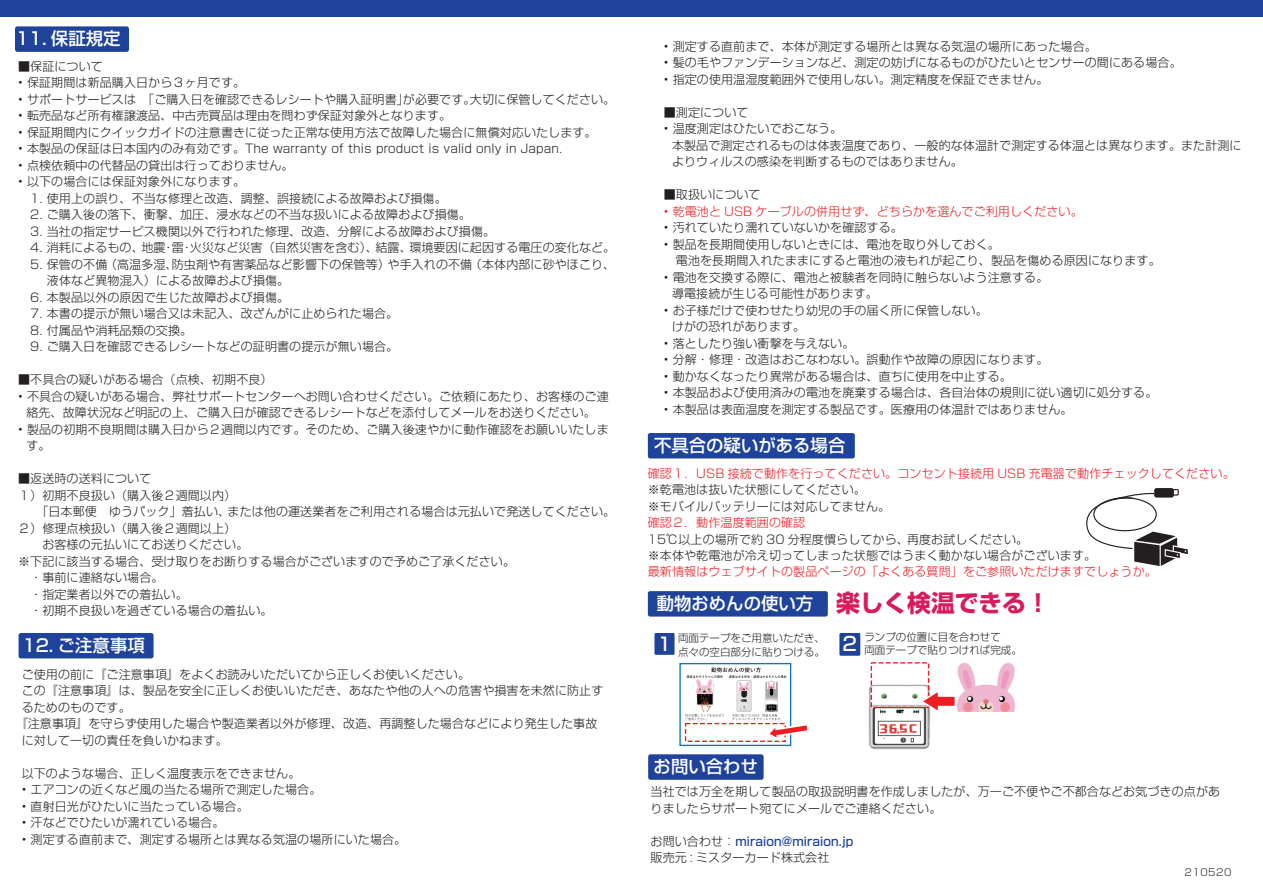
<style>
.page{position:relative;width:1263px;height:893px;background:#fff}
.page>*{position:absolute;margin:0;border:0;box-sizing:border-box;transform-origin:0 0}
.t1{font:500 19.05px "Shin Go Pr 5";color:#fff}
.t2{font:500 18.3px "Shin Go Pr 5";color:#fff}
.t3{font:500 17.4px "Shin Go Pr 5";color:#fff}
.t4{font:300 12px/16.5px "Shin Go Pr 5";letter-spacing:.01em;color:#231f20}
.t5{font:300 12px "Shin Go Pr 5";letter-spacing:.01em;color:#ee1d23}
.t6{font:300 10.5px/13.5px "Shin Go Pr 5";color:#231f20}
.t7{font:300 9.75px "Shin Go Pr 5";letter-spacing:.05em;color:#231f20}
.s1{font-weight:700;font-size:23.7px;color:#d91a5b}
.s2{font-weight:500;color:#1f439b}
</style>
<div class="page">
<div style="left:0;top:0;width:1263px;height:17px;background:#1f439b"></div>
<svg style="left:685px;top:714px;width:39px;height:7px"></svg>
<img style="left:696px;top:693px;width:18px;height:18px">
<img style="left:736px;top:693px;width:15px;height:19px">
<img style="left:765px;top:693px;width:14px;height:18px">
<svg style="left:686px;top:667px;width:100px;height:26px"></svg>
<div style="left:15px;top:26px;width:114px;height:26px;background:#1f439b;border-radius:2px"></div>
<div style="left:19px;top:633px;width:135px;height:25px;background:#1f439b;border-radius:2px"></div>
<div style="left:648px;top:433px;width:207px;height:25px;background:#1f439b;border-radius:2px"></div>
<div style="left:648px;top:591px;width:180px;height:26px;background:#1f439b;border-radius:2px"></div>
<div style="left:648px;top:754px;width:116px;height:26px;background:#1f439b;border-radius:2px"></div>
<svg style="left:1086px;top:492px;width:102px;height:74px"></svg>
<div style="left:1155px;top:489px;width:18px;height:8px;background:#231f20;border-radius:2px"></div>
<div style="left:1154px;top:488px;width:20px;height:10px;border:1px solid #231f20;border-radius:2px"></div>
<div style="left:1165px;top:489px;width:14px;height:7px;border:1px solid #231f20"></div>
<div style="left:1093px;top:497px;width:64px;height:34px;border:1px solid #231f20;border-radius:50%"></div>
<div style="left:679px;top:663px;width:112px;height:83px;border:1px solid #1074bc"></div>
<div style="left:685px;top:723px;width:101px;height:19px;border:1px dashed #ee1d23"></div>
<img style="left:868px;top:682px;width:63px;height:67px">
<img style="left:957px;top:663px;width:58px;height:49px">
<div style="left:871px;top:662px;width:58px;height:46px;border:1px dashed #ee1d23"></div>
<svg style="left:919px;top:688px;width:36px;height:27px"></svg>
<svg style="left:732px;top:714px;width:76px;height:28px"></svg>
<div style="left:654px;top:633px;width:20px;height:22px;background:#1f439b"></div>
<div style="left:839px;top:633px;width:21px;height:23px;background:#1f439b"></div>
<h3 class="t3" style="left:16px;top:24px;width:106px">11. 保証規定</h3>
<p class="t4" style="left:18px;top:57px;width:86px">■保証について</p>
<p class="t4" style="left:18px;top:73px;width:228px">• 保証期間は新品購入日から３ヶ月です。</p>
<p class="t4" style="left:18px;top:90px;width:599px">• サポートサービスは　「ご購入日を確認できるレシートや購入証明書」が必要です。大切に保管してください。</p>
<p class="t4" style="left:18px;top:106px;width:434px">• 転売品など所有権譲渡品、中古売買品は理由を問わず保証対象外となります。</p>
<p class="t4" style="left:18px;top:123px;width:580px">• 保証期間内にクイックガイドの注意書きに従った正常な使用方法で故障した場合に無償対応いたします。</p>
<p class="t4" style="left:18px;top:139px;width:546px">• 本製品の保証は日本国内のみ有効です。The warranty of this product is valid only in Japan.</p>
<p class="t4" style="left:18px;top:156px;width:277px">• 点検依頼中の代替品の貸出は行っておりません。</p>
<p class="t4" style="left:18px;top:172px;width:228px">• 以下の場合には保証対象外になります。</p>
<p class="t4" style="left:18px;top:189px;width:430px">　1. 使用上の誤り、不当な修理と改造、調整、誤接続による故障および損傷。</p>
<p class="t4" style="left:18px;top:205px;width:454px">　2. ご購入後の落下、衝撃、加圧、浸水などの不当な扱いによる故障および損傷。</p>
<p class="t4" style="left:18px;top:222px;width:479px">　3. 当社の指定サービス機関以外で行われた修理、改造、分解による故障および損傷。</p>
<p class="t4" style="left:18px;top:238px;width:599px">　4. 消耗によるもの、地震・雷・火災など災害（自然災害を含む）、結露、環境要因に起因する電圧の変化など。</p>
<p class="t4" style="left:18px;top:255px;width:599px">　5. 保管の不備（高温多湿、防虫剤や有害薬品など影響下の保管等）や手入れの不備（本体内部に砂やほこり、</p>
<p class="t4" style="left:47px;top:271px;width:244px">液体など異物混入）による故障および損傷。</p>
<p class="t4" style="left:18px;top:288px;width:272px">　6. 本製品以外の原因で生じた故障および損傷。</p>
<p class="t4" style="left:18px;top:304px;width:382px">　7. 本書の提示が無い場合又は未記入、改ざんがに止められた場合。</p>
<p class="t4" style="left:18px;top:321px;width:176px">　8. 付属品や消耗品類の交換。</p>
<p class="t4" style="left:18px;top:337px;width:382px">　9. ご購入日を確認できるレシートなどの証明書の提示が無い場合。</p>
<p class="t4" style="left:18px;top:370px;width:256px">■不具合の疑いがある場合（点検、初期不良）</p>
<p class="t4" style="left:18px;top:387px;width:592px;text-align:center">• 不具合の疑いがある場合、弊社サポートセンターへお問い合わせください。ご依頼にあたり、お客様のご連絡先、故障状況など明記の上、ご購入日が確認できるレシートなどを添付してメールをお送りください。</p>
<p class="t4" style="left:26px;top:420px;width:584px;text-indent:-8px">• 製品の初期不良期間は購入日から２週間以内です。そのため、ご購入後速やかに動作確認をお願いいたします。</p>
<p class="t4" style="left:18px;top:469px;width:599px">■返送時の送料について<br>１）初期不良扱い（購入後２週間以内）<br>　　「日本郵便　ゆうパック」着払い、または他の運送業者をご利用される場合は元払いで発送してください。<br>２）修理点検扱い（購入後２週間以上）<br>　　お客様の元払いにてお送りください。<br>※下記に該当する場合、受け取りをお断りする場合がございますので予めご了承ください。<br>　・事前に連絡ない場合。<br>　・指定業者以外での着払い。<br>　・初期不良扱いを過ぎている場合の着払い。</p>
<h3 class="t3" style="left:23px;top:631px;width:124px">12. ご注意事項</h3>
<p class="t4" style="left:22px;top:665px;width:450px">ご使用の前に『ご注意事項』をよくお読みいただいてから正しくお使いください。</p>
<p class="t4" style="left:22px;top:681px;width:583px">この『注意事項』は、製品を安全に正しくお使いいただき、あなたや他の人への危害や損害を未然に防止す</p>
<p class="t4" style="left:22px;top:698px;width:110px">るためのものです。</p>
<p class="t4" style="left:16px;top:714px;width:583px">『注意事項』を守らず使用した場合や製造業者以外が修理、改造、再調整した場合などにより発生した事故</p>
<p class="t4" style="left:22px;top:731px;width:207px">に対して一切の責任を負いかねます。</p>
<p class="t4" style="left:22px;top:764px;width:280px">以下のような場合、正しく温度表示をできません。</p>
<p class="t4" style="left:22px;top:780px;width:301px">• エアコンの近くなど風の当たる場所で測定した場合。</p>
<p class="t4" style="left:22px;top:797px;width:228px">• 直射日光がひたいに当たっている場合。</p>
<p class="t4" style="left:22px;top:813px;width:204px">• 汗などでひたいが濡れている場合。</p>
<p class="t4" style="left:22px;top:830px;width:386px">• 測定する直前まで、測定する場所とは異なる気温の場所にいた場合。</p>
<p class="t4" style="left:664px;top:37px;width:434px">• 測定する直前まで、本体が測定する場所とは異なる気温の場所にあった場合。</p>
<p class="t4" style="left:664px;top:53px;width:519px">• 髪の毛やファンデーションなど、測定の妨げになるものがひたいとセンサーの間にある場合。</p>
<p class="t4" style="left:664px;top:70px;width:386px">• 指定の使用温湿度範囲外で使用しない。測定精度を保証できません。</p>
<p class="t4" style="left:664px;top:103px;width:86px">■測定について</p>
<p class="t4" style="left:672px;top:119px;width:571px;text-indent:-8px">• 温度測定はひたいでおこなう。<br>本製品で測定されるものは体表温度であり、一般的な体温計で測定する体温とは異なります。また計測によりウィルスの感染を判断するものではありません。</p>
<p class="t4" style="left:664px;top:185px;width:98px">■取扱いについて</p>
<p class="t5" style="left:664px;top:201px;width:420px">• 乾電池と USB ケーブルの併用せず、どちらかを選んでご利用しください。</p>
<p class="t4" style="left:664px;top:218px;width:241px">• 汚れていたり濡れていないかを確認する。</p>
<p class="t4" style="left:664px;top:235px;width:498px">• 製品を長期間使用しないときには、電池を取り外しておく。<br>　電池を長期間入れたままにすると電池の液もれが起こり、製品を傷める原因になります。</p>
<p class="t4" style="left:672px;top:268px;width:378px;text-indent:-8px">• 電池を交換する際に、電池と被験者を同時に触らないよう注意する。導電接続が生じる可能性があります。</p>
<p class="t4" style="left:672px;top:301px;width:317px;text-indent:-8px">• お子様だけで使わせたり幼児の手の届く所に保管しない。けがの恐れがあります。</p>
<p class="t4" style="left:664px;top:334px;width:192px">• 落としたり強い衝撃を与えない。</p>
<p class="t4" style="left:664px;top:350px;width:386px">• 分解・修理・改造はおこなわない。誤動作や故障の原因になります。</p>
<p class="t4" style="left:664px;top:367px;width:350px">• 動かなくなったり異常がある場合は、直ちに使用を中止する。</p>
<p class="t4" style="left:664px;top:383px;width:495px">• 本製品および使用済みの電池を廃棄する場合は、各自治体の規則に従い適切に処分する。</p>
<p class="t4" style="left:664px;top:400px;width:410px">• 本製品は表面温度を測定する製品です。医療用の体温計ではありません。</p>
<h3 class="t3" style="left:637px;top:431px;width:210px">　不具合の疑いがある場合</h3>
<p class="t5" style="left:648px;top:463px;width:588px">確認１．USB 接続で動作を行ってください。コンセント接続用 USB 充電器で動作チェックしてください。</p>
<p class="t4" style="left:648px;top:480px;width:244px">※乾電池は抜いた状態にしてください。　※モバイルバッテリーには対応してません。</p>
<p class="t5" style="left:648px;top:513px;width:159px">確認２．動作温度範囲の確認</p>
<p class="t4" style="left:648px;top:530px;width:450px">15℃以上の場所で約 30 分程度慣らしてから、再度お試しください。<br>※本体や乾電池が冷え切ってしまった状態ではうまく動かない場合がございます。</p>
<p class="t5" style="left:648px;top:562px;width:510px">最新情報はウェブサイトの製品ページの「よくある質問」をご参照いただけますでしょうか。</p>
<h3 class="t3" style="left:657px;top:589px;width:395px">動物おめんの使い方 <span class="s1">楽しく検温できる！</span></h3>
<p class="t6" style="left:678px;top:630px;width:148px">両面テープをご用意いただき、点々の空白部分に貼りつける。</p>
<p class="t6" style="left:864px;top:629px;width:159px">ランプの位置に目を合わせて<br>両面テープで貼りつければ完成。</p>
<h2 class="t2" style="left:657px;top:629px;width:15px">1</h2>
<h1 class="t1" style="left:843px;top:628px;width:16px">2</h1>
<h3 class="t3" style="left:654px;top:752px;width:106px">お問い合わせ</h3>
<p class="t4" style="left:650px;top:782px;width:571px">当社では万全を期して製品の取扱説明書を作成しましたが、万一ご不便やご不都合などお気づきの点がありましたらサポート宛てにメールでご連絡ください。</p>
<p class="t4" style="left:650px;top:832px;width:204px">お問い合わせ：<span class="s2">miraion@miraion.jp</span>販売元 : ミスターカード株式会社</p>
<p class="t7" style="left:1184px;top:864px;width:48px">210520</p>
</div>
